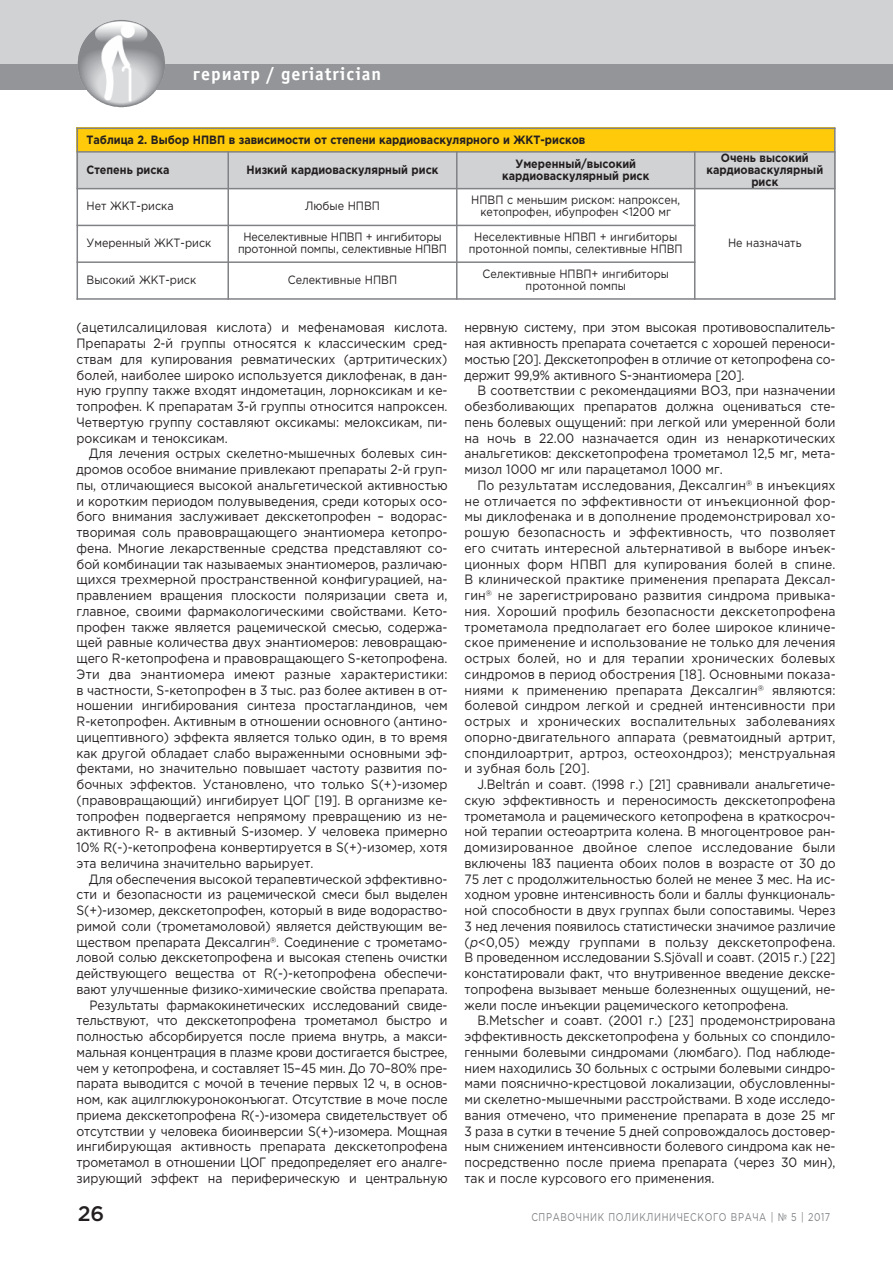
<style>
.page{position:relative;width:893px;height:1263px;background:#fff}
.page>*{position:absolute;margin:0;border:0;box-sizing:border-box;transform-origin:0 0}
.t1{font:500 21px "Gotham Pro";color:#231f20}
.t2{font:700 18px "Officina Sans C";letter-spacing:.055em;color:#fff}
.t3{font:13.5px/15.8px "Gotham Pro";letter-spacing:-.005em;color:#231f20;text-align:justify;scale:.9 1}
.t4{font:12px/12px "Gotham Pro";color:#231f20;text-align:center;scale:.9 1}
.t5{font:700 12px/12px "Gotham Pro";color:#231f20;text-align:center;scale:.9 1}
.t6{font:11.25px "Gotham Pro";letter-spacing:.07em;color:#808285;scale:.8 1}
.s1{font-style:italic}
</style>
<div class="page">
<div style="left:0;top:0;width:893px;height:81px;background:#d1d2d4"></div>
<div style="left:0;top:64px;width:893px;height:26px;background:#939598"></div>
<img style="left:78px;top:20px;width:87px;height:87px">
<div style="left:77px;top:128px;width:758px;height:24px;background:#feca0a"></div>
<div style="left:77px;top:152px;width:151px;height:37px;background:#d1d2d4"></div>
<div style="left:228px;top:152px;width:229px;height:37px;background:#d1d2d4"></div>
<div style="left:457px;top:152px;width:238px;height:37px;background:#d1d2d4"></div>
<div style="left:695px;top:152px;width:141px;height:37px;background:#d1d2d4"></div>
<hr style="left:77px;top:128px;width:1px;height:172px;background:#808285">
<hr style="left:227px;top:151px;width:2px;height:149px;background:#808285">
<hr style="left:456px;top:151px;width:1px;height:149px;background:#808285">
<hr style="left:694px;top:151px;width:1px;height:149px;background:#808285">
<hr style="left:834px;top:128px;width:2px;height:172px;background:#808285">
<hr style="left:77px;top:128px;width:759px;height:1px;background:#808285">
<hr style="left:77px;top:151px;width:759px;height:2px;background:#808285">
<hr style="left:77px;top:188px;width:759px;height:1px;background:#808285">
<hr style="left:77px;top:225px;width:618px;height:1px;background:#808285">
<hr style="left:77px;top:261px;width:618px;height:2px;background:#808285">
<hr style="left:77px;top:298px;width:759px;height:2px;background:#808285">
<h2 class="t2" style="left:193px;top:64px;width:190px">гериатр / geriatrician</h2>
<p class="t5" style="left:87px;top:133px;width:556px">таблица 2. выбор нПвП в зависимости от степени кардиоваскулярного и ЖКт-рисков</p>
<p class="t5" style="left:87px;top:163px;width:94px">Степень риска</p>
<p class="t5" style="left:247px;top:163px;width:215px">низкий кардиоваскулярный риск</p>
<p class="t5" style="left:502px;top:157px;width:165px">Умеренный/высокий кардиоваскулярный риск</p>
<p class="t5" style="left:706px;top:151px;width:131px">Очень высокий кардиоваскулярный риск</p>
<p class="t4" style="left:87px;top:200px;width:98px">Нет ЖКТ-риска</p>
<p class="t4" style="left:305px;top:200px;width:85px">Любые НПВП</p>
<p class="t4" style="left:471px;top:194px;width:234px">НПВП с меньшим риском: напроксен, кетопрофен, ибупрофен &lt;1200 мг</p>
<p class="t4" style="left:87px;top:237px;width:140px">Умеренный ЖКТ-риск</p>
<p class="t4" style="left:728px;top:237px;width:83px">Не назначать</p>
<p class="t4" style="left:238px;top:231px;width:234px">Неселективные НПВП + ингибиторы протонной помпы, селективные НПВП</p>
<p class="t4" style="left:469px;top:231px;width:239px">Неселективные НПВП + ингибиторы протонной помпы, селективные НПВП</p>
<p class="t4" style="left:87px;top:274px;width:123px">Высокий ЖКТ-риск</p>
<p class="t4" style="left:288px;top:274px;width:123px">Селективные НПВП</p>
<p class="t4" style="left:482px;top:268px;width:209px">Селективные НПВП+ ингибиторы протонной помпы</p>
<p class="t3" style="left:77px;top:320px;width:414px">(ацетилсалициловая кислота) и мефенамовая кислота.<br>Препараты 2-й группы относятся к классическим сред&shy;ствам для купирования ревматических (артритических) болей, наиболее широко используется диклофенак, в дан&shy;ную группу также входят индометацин, лорноксикам и ке&shy;топрофен. К препаратам 3-й группы относится напроксен.<br>Четвертую группу составляют оксикамы: мелоксикам, пи&shy;роксикам и теноксикам.</p>
<p class="t3" style="left:77px;top:446px;width:414px;text-indent:13px">Для лечения острых скелетно-мышечных болевых син&shy;дромов особое внимание привлекают препараты 2-й груп&shy;пы, отличающиеся высокой анальгетической активностью и коротким периодом полувыведения, среди которых осо&shy;бого внимания заслуживает декскетопрофен – водорас&shy;творимая соль правовращающего энантиомера кетопро&shy;фена. Многие лекарственные средства представляют со&shy;бой комбинации так называемых энантиомеров, различаю&shy;щихся трехмерной пространственной конфигурацией, на&shy;правлением вращения плоскости поляризации света и, главное, своими фармакологическими свойствами. Кето&shy;профен также является рацемической смесью, содержа&shy;щей равные количества двух энантиомеров: левовращаю&shy;щего R-кетопрофена и правовращающего S-кетопрофена.<br>Эти два энантиомера имеют разные характеристики: в частности, S-кетопрофен в 3 тыс. раз более активен в от&shy;ношении ингибирования синтеза простагландинов, чем R-кетопрофен. Активным в отношении основного (антино&shy;цицептивного) эффекта является только один, в то время как другой обладает слабо выраженными основными эф&shy;фектами, но значительно повышает частоту развития по&shy;бочных эффектов. Установлено, что только S(+)-изомер (правовращающий) ингибирует ЦОГ [19]. В организме ке&shy;топрофен подвергается непрямому превращению из не&shy;активного R- в активный S-изомер. У человека примерно 10% R(-)-кетопрофена конвертируется в S(+)-изомер, хотя эта величина значительно варьирует.</p>
<p class="t3" style="left:77px;top:871px;width:414px;text-align:right">Для обеспечения высокой терапевтической эффективно&shy;сти и безопасности из рацемической смеси был выделен S(+)-изомер, декскетопрофен, который в виде водораство&shy;римой соли (трометамоловой) является действующим ве&shy;ществом препарата Дексалгин<sup>®</sup>. Соединение с трометамо&shy;ловой солью декскетопрофена и высокая степень очистки действующего вещества от R(-)-кетопрофена обеспечи&shy;вают улучшенные физико-химические свойства препарата.<br>Результаты фармакокинетических исследований свиде&shy;тельствуют, что декскетопрофена трометамол быстро и полностью абсорбируется после приема внутрь, а макси&shy;мальная концентрация в плазме крови достигается быстрее, чем у кетопрофена, и составляет 15–45 мин. До 70–80% пре&shy;парата выводится с мочой в течение первых 12 ч, в основ&shy;ном, как ацилглюкуроноконъюгат. Отсутствие в моче после приема декскетопрофена R(-)-изомера свидетельствует об отсутствии у человека биоинверсии S(+)-изомера. Мощная ингибирующая активность препарата декскетопрофена трометамол в отношении ЦОГ предопределяет его аналге&shy;зирующий эффект на периферическую и центральную</p>
<p class="t3" style="left:465px;top:320px;width:414px">нервную систему, при этом высокая противовоспалитель&shy;ная активность препарата сочетается с хорошей переноси&shy;мостью [20]. Декскетопрофен в отличие от кетопрофена со&shy;держит 99,9% активного S-энантиомера [20].</p>
<p class="t3" style="left:465px;top:383px;width:414px;text-indent:13px">В соответствии с рекомендациями ВОЗ, при назначении обезболивающих препаратов должна оцениваться сте&shy;пень болевых ощущений: при легкой или умеренной боли на ночь в 22.00 назначается один из ненаркотических анальгетиков: декскетопрофена трометамол 12,5 мг, мета&shy;мизол 1000 мг или парацетамол 1000 мг.</p>
<p class="t3" style="left:465px;top:477px;width:414px;text-indent:13px">По результатам исследования, Дексалгин<sup>®</sup> в инъекциях не отличается по эффективности от инъекционной фор&shy;мы диклофенака и в дополнение продемонстрировал хо&shy;рошую безопасность и эффективность, что позволяет его считать интересной альтернативой в выборе инъек&shy;ционных форм НПВП для купирования болей в спине.<br>В клинической практике применения препарата Дексал&shy;гин<sup>®</sup> не зарегистрировано развития синдрома привыка&shy;ния. Хороший профиль безопасности декскетопрофена трометамола предполагает его более широкое клиниче&shy;ское применение и использование не только для лечения острых болей, но и для терапии хронических болевых синдромов в период обострения [18]. Основными показа&shy;ниями к применению препарата Дексалгин<sup>®</sup> являются: болевой синдром легкой и средней интенсивности при острых и хронических воспалительных заболеваниях опорно-двигательного аппарата (ревматоидный артрит, спондилоартрит, артроз, остеохондроз); менструальная и зубная боль [20].</p>
<p class="t3" style="left:465px;top:776px;width:414px;text-indent:13px">J.Beltrán и соавт. (1998 г.) [21] сравнивали анальгетиче&shy;скую эффективность и переносимость декскетопрофена трометамола и рацемического кетопрофена в краткосроч&shy;ной терапии остеоартрита колена. В многоцентровое ран&shy;домизированное двойное слепое исследование были включены 183 пациента обоих полов в возрасте от 30 до 75 лет с продолжительностью болей не менее 3 мес. На ис&shy;ходном уровне интенсивность боли и баллы функциональ&shy;ной способности в двух группах были сопоставимы. Через 3 нед лечения появилось статистически значимое различие (<span class="s1">p</span>&lt;0,05) между группами в пользу декскетопрофена.<br>В проведенном исследовании S.Sjövall и соавт. (2015 г.) [22] констатировали факт, что внутривенное введение декске&shy;топрофена вызывает меньше болезненных ощущений, не&shy;жели после инъекции рацемического кетопрофена.</p>
<p class="t3" style="left:465px;top:1013px;width:414px;text-indent:13px">B.Metscher и соавт. (2001 г.) [23] продемонстрирована эффективность декскетопрофена у больных со спондило&shy;генными болевыми синдромами (люмбаго). Под наблюде&shy;нием находились 30 больных с острыми болевыми синдро&shy;мами пояснично-крестцовой локализации, обусловленны&shy;ми скелетно-мышечными расстройствами. В ходе исследо&shy;вания отмечено, что применение препарата в дозе 25 мг 3 раза в сутки в течение 5 дней сопровождалось достовер&shy;ным снижением интенсивности болевого синдрома как не&shy;посредственно после приема препарата (через 30 мин), так и после курсового его применения.</p>
<h1 class="t1" style="left:78px;top:1202px;width:28px">26</h1>
<p class="t6" style="left:531px;top:1211px;width:375px">СПРАВОЧНИК ПОЛИКЛИНИЧЕСКОГО ВРАЧА | № 5 | 2017</p>
</div>
